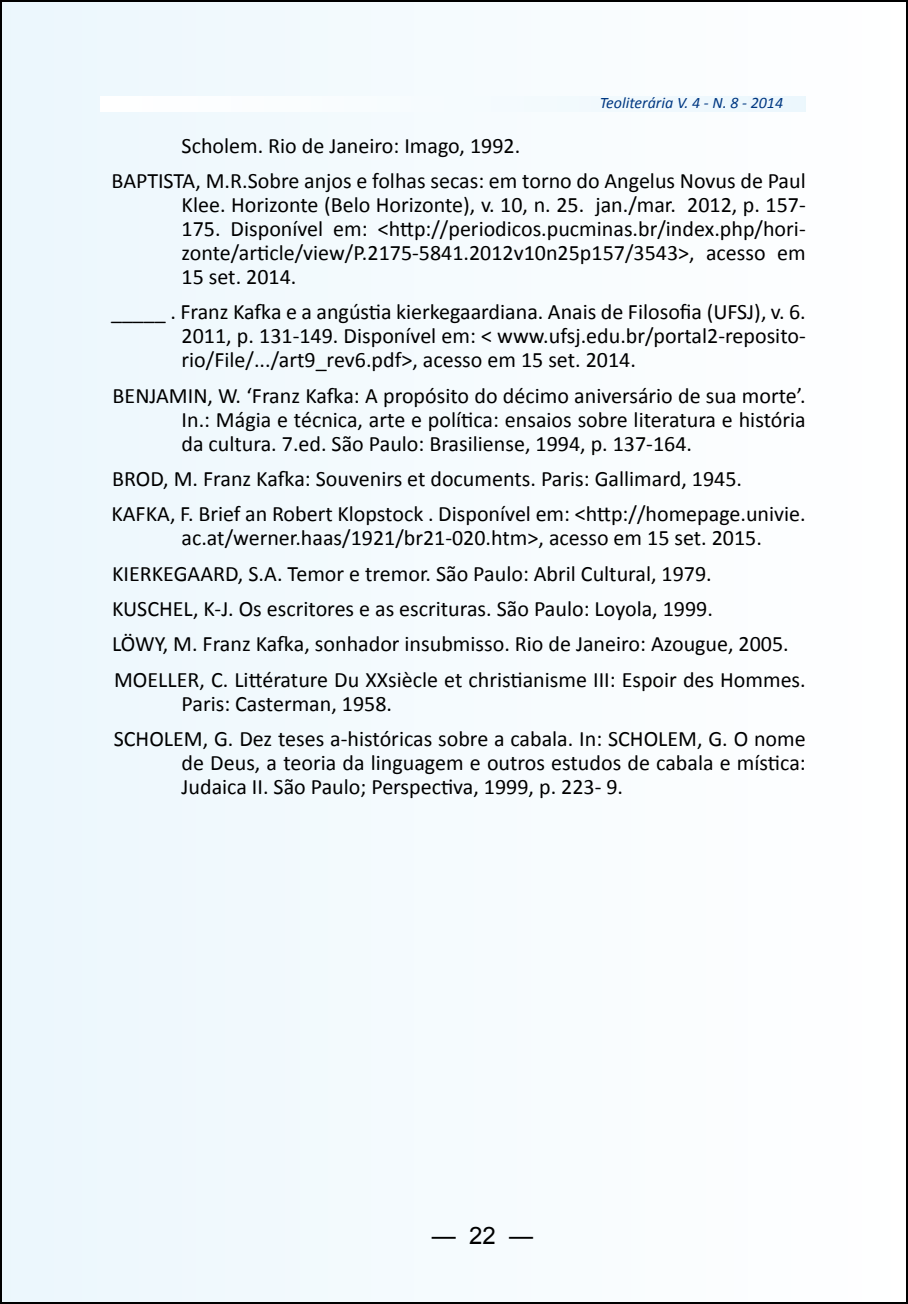
<style>
.page{position:relative;width:908px;height:1304px;background:#fff}
.page>*{position:absolute;margin:0;border:0;box-sizing:border-box;transform-origin:0 0}
.t1{font:24px "Arial";color:#000}
.t2{font:22px/24px "Calibri";color:#000}
.t3{font:italic 16px "Calibri";color:#003882}
</style>
<div class="page">
<div style="left:1px;top:1px;width:905px;height:1302px;background:#f5fbfe"></div>
<p class="t3" style="left:599px;top:93px;width:185px">Teoliterária V. 4 - N. 8 - 2014</p>
<p class="t2" style="left:111px;top:127px;width:695px;line-height:35.4px;text-indent:70px">Scholem. Rio de Janeiro: Imago, 1992.<br>BAPTISTA, M.R.Sobre anjos e folhas secas: em torno do Angelus Novus de Paul</p>
<p class="t2" style="left:181px;top:192px;width:625px;text-align:justify">Klee. Horizonte (Belo Horizonte), v. 10, n. 25. jan./mar. 2012, p. 157- 175. Disponível em: &lt;http://periodicos.pucminas.br/index.php/hori&shy;zonte/article/view/P.2175-5841.2012v10n25p157/3543&gt;, acesso em 15 set. 2014.</p>
<p class="t2" style="left:181px;top:299px;width:625px;text-align:justify;text-indent:-70px">_____ . Franz Kafka e a angústia kierkegaardiana. Anais de Filosofia (UFSJ), v. 6.<br>2011, p. 131-149. Disponível em: &lt; www.ufsj.edu.br/portal2-reposito&shy;rio/File/.../art9_rev6.pdf&gt;, acesso em 15 set. 2014.</p>
<p class="t2" style="left:181px;top:382px;width:625px;text-align:justify;text-indent:-69px">BENJAMIN, W. ‘Franz Kafka: A propósito do décimo aniversário de sua morte’.<br>In.: Mágia e técnica, arte e política: ensaios sobre literatura e história da cultura. 7.ed. São Paulo: Brasiliense, 1994, p. 137-164.</p>
<p class="t2" style="left:111px;top:460px;width:695px;line-height:35.4px">BROD, M. Franz Kafka: Souvenirs et documents. Paris: Gallimard, 1945.<br>KAFKA, F. Brief an Robert Klopstock . Disponível em: &lt;http://homepage.univie.</p>
<p class="t2" style="left:112px;top:519px;width:695px;line-height:35.4px;text-indent:69px">ac.at/werner.haas/1921/br21-020.htm&gt;, acesso em 15 set. 2015.<br>KIERKEGAARD, S.A. Temor e tremor. São Paulo: Abril Cultural, 1979.<br>KUSCHEL, K-J. Os escritores e as escrituras. São Paulo: Loyola, 1999.<br>LÖWY, M. Franz Kafka, sonhador insubmisso. Rio de Janeiro: Azougue, 2005.<br>MOELLER, C. Littérature Du XXsiècle et christianisme III: Espoir des Hommes.</p>
<p class="t2" style="left:114px;top:685px;width:693px;line-height:35.4px;text-indent:68px">Paris: Casterman, 1958.<br>SCHOLEM, G. Dez teses a-históricas sobre a cabala. In: SCHOLEM, G. O nome</p>
<p class="t2" style="left:181px;top:750px;width:625px">de Deus, a teoria da linguagem e outros estudos de cabala e mística:<br>Judaica II. São Paulo; Perspectiva, 1999, p. 223- 9.</p>
<p class="t1" style="left:431px;top:1219px;width:103px">— 22 —</p>
</div>
